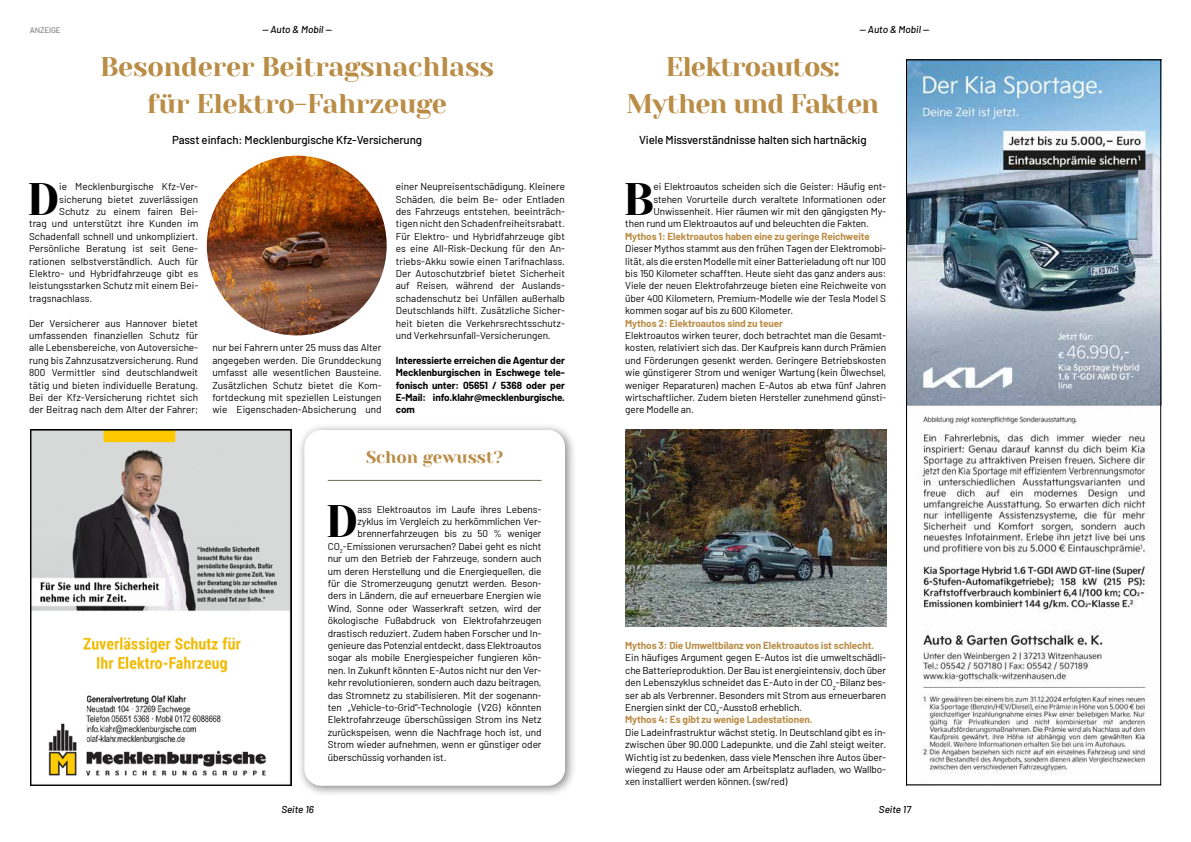
<style>
.page{position:relative;width:1191px;height:842px;background:#fff}
.page>*{position:absolute;margin:0;border:0;box-sizing:border-box;transform-origin:0 0}
.t1{font:45.4px "Yeseva One";color:#000}
.t2{font:27px/37px "Yeseva One";letter-spacing:-.01em;color:#ba8d47;text-align:center}
.t3{font:27px/37px "Yeseva One";letter-spacing:-.03em;color:#ba8d47;text-align:center}
.t4{font:17px "Yeseva One";color:#ba8d47}
.t5{font:500 11.5px "Barlow";letter-spacing:-.01em;color:#000}
.t6{font:10px/12.4px "Barlow";letter-spacing:-.01em;color:#000;text-align:justify}
.t7{font:700 10px/12.4px "Barlow";letter-spacing:-.01em;color:#000;text-align:justify}
.t8{font:700 10px "Barlow";letter-spacing:-.01em;color:#ba8d47}
.t9{font:italic 500 10px "Barlow";color:#000}
.t10{font:500 8px "Barlow";letter-spacing:-.01em;color:#878787}
.s1{font-weight:700;color:#ba8d47}
</style>
<div class="page">
<img style="left:30px;top:430px;width:261px;height:356px">
<img style="left:207px;top:156px;width:180px;height:179px;border-radius:90px">
<div style="left:297px;top:422px;width:279px;height:375px;background:#000;opacity:.49"></div>
<div style="left:304px;top:430px;width:261px;height:356px;background:#fff;border-radius:17px"></div>
<hr style="left:328px;top:480px;width:213px;height:1px;background:#716a56">
<img style="left:908px;top:61px;width:251px;height:713px">
<div style="left:906px;top:59px;width:255px;height:726px;border:1px solid #000"></div>
<img style="left:625px;top:430px;width:261px;height:197px">
<p class="t10" style="left:30px;top:25px;width:32px">ANZEIGE</p>
<p class="t9" style="left:262px;top:22px;width:72px">— Auto &amp; Mobil —</p>
<h2 class="t2" style="left:100px;top:47px;width:395px">Besonderer Beitragsnachlass für Elektro-Fahrzeuge</h2>
<p class="t5" style="left:172px;top:132px;width:251px">Passt einfach: Mecklenburgische Kfz-Versicherung</p>
<h1 class="t1" style="left:27px;top:166px;width:34px">D</h1>
<p class="t6" style="left:59px;top:180px;width:140px">ie Mecklenburgische Kfz-Ver-</p>
<p class="t6" style="left:59px;top:192px;width:140px">sicherung bietet zuverlässigen</p>
<p class="t6" style="left:59px;top:204px;width:140px">Schutz zu einem fairen Bei-</p>
<p class="t6" style="left:29px;top:217px;width:171px">trag und unterstützt ihre Kunden im</p>
<p class="t6" style="left:29px;top:229px;width:171px">Schadenfall schnell und unkompliziert.</p>
<p class="t6" style="left:29px;top:242px;width:171px">Persönliche Beratung ist seit Gene-</p>
<p class="t6" style="left:29px;top:254px;width:171px">rationen selbstverständlich. Auch für</p>
<p class="t6" style="left:29px;top:266px;width:171px">Elektro- und Hybridfahrzeuge gibt es</p>
<p class="t6" style="left:29px;top:279px;width:171px">leistungsstarken Schutz mit einem Bei-</p>
<p class="t6" style="left:29px;top:291px;width:65px">tragsnachlass.</p>
<p class="t6" style="left:29px;top:316px;width:171px">Der Versicherer aus Hannover bietet umfassenden finanziellen Schutz für alle Lebensbereiche, von Autoversiche&shy;rung bis Zahnzusatzversicherung. Rund 800 Vermittler sind deutschlandweit tätig und bieten individuelle Beratung.<br>Bei der Kfz-Versicherung richtet sich der Beitrag nach dem Alter der Fahrer;</p>
<p class="t6" style="left:212px;top:341px;width:171px">nur bei Fahrern unter 25 muss das Alter angegeben werden. Die Grunddeckung umfasst alle wesentlichen Bausteine.<br>Zusätzlichen Schutz bietet die Kom&shy;fortdeckung mit speziellen Leistungen wie Eigenschaden-Absicherung und</p>
<p class="t6" style="left:396px;top:180px;width:171px">einer Neupreisentschädigung. Kleinere Schäden, die beim Be- oder Entladen des Fahrzeugs entstehen, beeinträch&shy;tigen nicht den Schadenfreiheitsrabatt.<br>Für Elektro- und Hybridfahrzeuge gibt es eine All-Risk-Deckung für den An&shy;triebs-Akku sowie einen Tarifnachlass.<br>Der Autoschutzbrief bietet Sicherheit auf Reisen, während der Auslands&shy;schadenschutz bei Unfällen außerhalb Deutschlands hilft. Zusätzliche Sicher&shy;heit bieten die Verkehrsrechtsschutz&shy;und Verkehrsunfall-Versicherungen.</p>
<p class="t7" style="left:396px;top:353px;width:171px">Interessierte erreichen die Agentur der Mecklenburgischen in Eschwege tele&shy;fonisch unter: 05651 / 5368 oder per E-Mail: info.klahr@mecklenburgische. com</p>
<h3 class="t4" style="left:366px;top:445px;width:139px">Schon gewusst?</h3>
<h1 class="t1" style="left:325px;top:488px;width:34px">D</h1>
<p class="t6" style="left:357px;top:502px;width:185px">ass Elektroautos im Laufe ihres Lebens-</p>
<p class="t6" style="left:357px;top:514px;width:185px">zyklus im Vergleich zu herkömmlichen Ver-</p>
<p class="t6" style="left:357px;top:527px;width:185px">brennerfahrzeugen bis zu 50 % weniger</p>
<p class="t6" style="left:328px;top:539px;width:215px">CO<sub>2</sub>-Emissionen verursachen? Dabei geht es nicht</p>
<p class="t6" style="left:328px;top:552px;width:215px">nur um den Betrieb der Fahrzeuge, sondern auch</p>
<p class="t6" style="left:328px;top:564px;width:215px">um deren Herstellung und die Energiequellen, die</p>
<p class="t6" style="left:328px;top:576px;width:215px">für die Stromerzeugung genutzt werden. Beson-</p>
<p class="t6" style="left:328px;top:589px;width:215px">ders in Ländern, die auf erneuerbare Energien wie</p>
<p class="t6" style="left:328px;top:601px;width:215px">Wind, Sonne oder Wasserkraft setzen, wird der</p>
<p class="t6" style="left:328px;top:614px;width:215px">ökologische Fußabdruck von Elektrofahrzeugen</p>
<p class="t6" style="left:328px;top:626px;width:215px">drastisch reduziert. Zudem haben Forscher und In-</p>
<p class="t6" style="left:328px;top:638px;width:215px">genieure das Potenzial entdeckt, dass Elektroautos</p>
<p class="t6" style="left:328px;top:651px;width:215px">sogar als mobile Energiespeicher fungieren kön-</p>
<p class="t6" style="left:328px;top:663px;width:215px">nen. In Zukunft könnten E-Autos nicht nur den Ver-</p>
<p class="t6" style="left:328px;top:676px;width:215px">kehr revolutionieren, sondern auch dazu beitragen,</p>
<p class="t6" style="left:328px;top:688px;width:215px">das Stromnetz zu stabilisieren. Mit der sogenann-</p>
<p class="t6" style="left:328px;top:700px;width:215px">ten „Vehicle-to-Grid“-Technologie (V2G) könnten</p>
<p class="t6" style="left:328px;top:713px;width:215px">Elektrofahrzeuge überschüssigen Strom ins Netz</p>
<p class="t6" style="left:328px;top:725px;width:215px">zurückspeisen, wenn die Nachfrage hoch ist, und</p>
<p class="t6" style="left:328px;top:738px;width:215px">Strom wieder aufnehmen, wenn er günstiger oder</p>
<p class="t6" style="left:328px;top:750px;width:120px">überschüssig vorhanden ist.</p>
<p class="t9" style="left:281px;top:802px;width:34px">Seite 16</p>
<p class="t9" style="left:859px;top:22px;width:72px">— Auto &amp; Mobil —</p>
<h2 class="t3" style="left:626px;top:47px;width:254px">Elektroautos:<br>Mythen und Fakten</h2>
<p class="t5" style="left:639px;top:132px;width:229px">Viele Missverständnisse halten sich hartnäckig</p>
<h1 class="t1" style="left:623px;top:166px;width:32px">B</h1>
<p class="t6" style="left:653px;top:180px;width:234px">ei Elektroautos scheiden sich die Geister: Häufig ent-</p>
<p class="t6" style="left:653px;top:192px;width:234px">stehen Vorurteile durch veraltete Informationen oder</p>
<p class="t6" style="left:653px;top:204px;width:234px">Unwissenheit. Hier räumen wir mit den gängigsten My-</p>
<p class="t6" style="left:625px;top:217px;width:245px">then rund um Elektroautos auf und beleuchten die Fakten.</p>
<p class="t8" style="left:625px;top:229px;width:246px">Mythos 1: Elektroautos haben eine zu geringe Reichweite</p>
<p class="t6" style="left:625px;top:242px;width:262px">Dieser Mythos stammt aus den frühen Tagen der Elektromobi&shy;lität, als die ersten Modelle mit einer Batterieladung oft nur 100 bis 150 Kilometer schafften. Heute sieht das ganz anders aus:<br>Viele der neuen Elektrofahrzeuge bieten eine Reichweite von über 400 Kilometern, Premium-Modelle wie der Tesla Model S kommen sogar auf bis zu 600 Kilometer.</p>
<p class="t8" style="left:625px;top:316px;width:159px">Mythos 2: Elektroautos sind zu teuer</p>
<p class="t6" style="left:625px;top:328px;width:262px">Elektroautos wirken teurer, doch betrachtet man die Gesamt&shy;kosten, relativiert sich das. Der Kaufpreis kann durch Prämien und Förderungen gesenkt werden. Geringere Betriebskosten wie günstigerer Strom und weniger Wartung (kein Ölwechsel, weniger Reparaturen) machen E-Autos ab etwa fünf Jahren wirtschaftlicher. Zudem bieten Hersteller zunehmend günsti&shy;gere Modelle an.</p>
<p class="t8" style="left:625px;top:638px;width:250px">Mythos 3: Die Umweltbilanz von Elektroautos ist schlecht.</p>
<p class="t6" style="left:625px;top:651px;width:262px;text-align:left">Ein häufiges Argument gegen E-Autos ist die umweltschädli&shy;che Batterieproduktion. Der Bau ist energieintensiv, doch über den Lebenszyklus schneidet das E-Auto in der CO<sub>2</sub>-Bilanz bes&shy;ser ab als Verbrenner. Besonders mit Strom aus erneuerbaren Energien sinkt der CO<sub>2</sub>-Ausstoß erheblich.<br><span class="s1">Mythos 4: Es gibt zu wenige Ladestationen.</span></p>
<p class="t6" style="left:625px;top:725px;width:262px">Die Ladeinfrastruktur wächst stetig. In Deutschland gibt es in&shy;zwischen über 90.000 Ladepunkte, und die Zahl steigt weiter.<br>Wichtig ist zu bedenken, dass viele Menschen ihre Autos über&shy;wiegend zu Hause oder am Arbeitsplatz aufladen, wo Wallbo&shy;xen installiert werden können. (sw/red)</p>
<p class="t9" style="left:879px;top:802px;width:34px">Seite 17</p>
</div>
